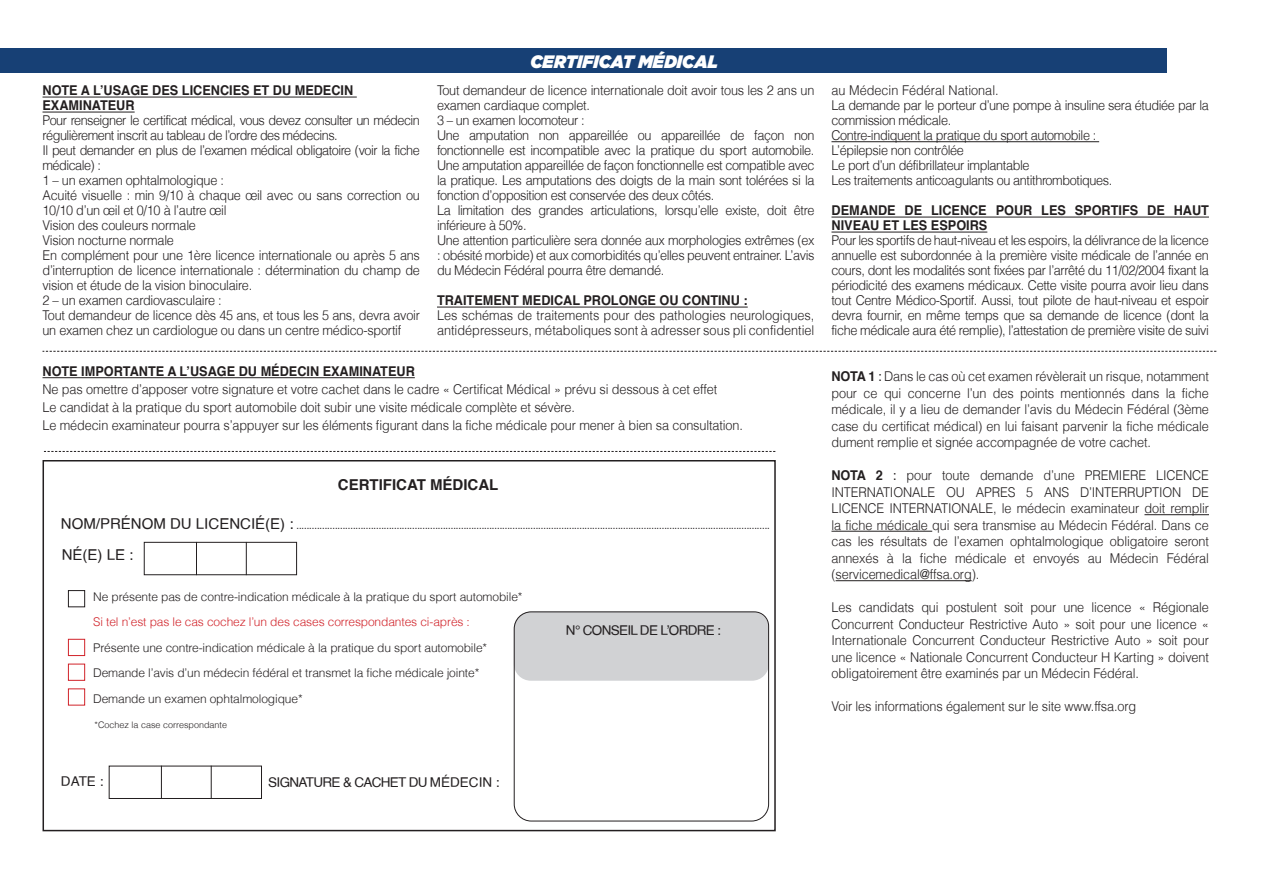
<style>
.page{position:relative;width:1263px;height:893px;background:#fff}
.page>*{position:absolute;margin:0;border:0;box-sizing:border-box;transform-origin:0 0}
.t1{font:italic 900 18px "Gotham";color:#fff;scale:.94 1}
.t2{font:700 15px "Helvetica";color:#231f20}
.t3{font:15px "Helvetica";color:#231f20}
.t4{font:300 13.5px/15px "Helvetica";letter-spacing:-.02em;color:#231f20;scale:.94 1}
.t5{font:700 13.5px/15px "Helvetica";color:#231f20;scale:.94 1}
.t6{font:300 13.5px/15px "Helvetica";color:#231f20;scale:.94 1}
.t7{font:13.5px "Helvetica";letter-spacing:-.05em;color:#231f20}
.t8{font:300 12px/25.5px "Helvetica";letter-spacing:-.01em;color:#231f20}
.t9{font:300 12px "Helvetica";letter-spacing:-.01em;color:#d1232a}
.t10{font:10.5px "Gotham";color:#231f20}
.t11{font:300 9px "Helvetica";color:#231f20}
.s1{font-family:"Helvetica";font-size:15px}
.s2{font-weight:700}
.s3{font-weight:400}
</style>
<div class="page">
<div style="left:43px;top:460px;width:733px;height:371px;border:2px solid #231f20"></div>
<div style="left:0;top:48px;width:1166px;height:25px;background:#174075"></div>
<hr style="left:43px;top:97px;width:314px;height:1px;background:#231f20">
<hr style="left:43px;top:112px;width:92px;height:1px;background:#231f20">
<hr style="left:437px;top:307px;width:311px;height:1px;background:#231f20">
<hr style="left:831px;top:141px;width:268px;height:1px;background:#231f20">
<hr style="left:831px;top:217px;width:378px;height:1px;background:#231f20">
<hr style="left:831px;top:232px;width:156px;height:1px;background:#231f20">
<hr style="left:43px;top:377px;width:372px;height:1px;background:#231f20">
<svg style="left:43px;top:351px;width:1173px;height:1px"></svg>
<div style="left:68px;top:590px;width:17px;height:17px;border:1px solid #231f20"></div>
<div style="left:68px;top:639px;width:17px;height:17px;border:1px solid #d1232a"></div>
<div style="left:68px;top:664px;width:17px;height:17px;border:1px solid #d1232a"></div>
<div style="left:68px;top:688px;width:17px;height:17px;border:1px solid #d1232a"></div>
<div style="left:109px;top:766px;width:153px;height:33px;border:1px solid #231f20"></div>
<hr style="left:161px;top:766px;width:1px;height:33px;background:#231f20">
<hr style="left:211px;top:766px;width:1px;height:33px;background:#231f20">
<div style="left:144px;top:542px;width:153px;height:33px;border:1px solid #231f20"></div>
<hr style="left:196px;top:542px;width:1px;height:33px;background:#231f20">
<hr style="left:246px;top:542px;width:1px;height:33px;background:#231f20">
<svg style="left:44px;top:451px;width:731px;height:1px"></svg>
<hr style="left:1144px;top:514px;width:65px;height:1px;background:#231f20">
<hr style="left:831px;top:531px;width:101px;height:1px;background:#231f20">
<hr style="left:836px;top:580px;width:136px;height:1px;background:#231f20">
<svg style="left:513px;top:611px;width:256px;height:211px"></svg>
<p class="t5" style="left:43px;top:83px;width:332px">NOTE A L’USAGE DES LICENCIES ET DU MEDECIN<br>EXAMINATEUR</p>
<p class="t4" style="left:43px;top:113px;width:403px">Pour renseigner le certificat médical, vous devez consulter un médecin régulièrement inscrit au tableau de l’ordre des médecins.<br>Il peut demander en plus de l’examen médical obligatoire (voir la fiche médicale) :<br>1 – un examen ophtalmologique :<br>Acuité visuelle : min 9/10 à chaque œil avec ou sans correction ou 10/10 d’un œil et 0/10 à l’autre œil<br>Vision des couleurs normale<br>Vision nocturne normale<br>En complément pour une 1ère licence internationale ou après 5 ans d’interruption de licence internationale : détermination du champ de vision et étude de la vision binoculaire.<br>2 – un examen cardiovasculaire :<br>Tout demandeur de licence dès 45 ans, et tous les 5 ans, devra avoir un examen chez un cardiologue ou dans un centre médico-sportif</p>
<h1 class="t1" style="left:530px;top:51px;width:201px">CERTIFICAT MÉDICAL</h1>
<p class="t4" style="left:437px;top:83px;width:403px">Tout demandeur de licence internationale doit avoir tous les 2 ans un examen cardiaque complet.<br>3 – un examen locomoteur :<br>Une amputation non appareillée ou appareillée de façon non fonctionnelle est incompatible avec la pratique du sport automobile.<br>Une amputation appareillée de façon fonctionnelle est compatible avec la pratique. Les amputations des doigts de la main sont tolérées si la fonction d’opposition est conservée des deux côtés.<br>La limitation des grandes articulations, lorsqu’elle existe, doit être inférieure à 50%.<br>Une attention particulière sera donnée aux morphologies extrêmes (ex : obésité morbide) et aux comorbidités qu’elles peuvent entrainer. L’avis du Médecin Fédéral pourra être demandé.</p>
<p class="t5" style="left:437px;top:293px;width:332px">TRAITEMENT MEDICAL PROLONGE OU CONTINU :</p>
<p class="t6" style="left:437px;top:308px;width:403px">Les schémas de traitements pour des pathologies neurologiques, antidépresseurs, métaboliques sont à adresser sous pli confidentiel</p>
<p class="t5" style="left:43px;top:364px;width:398px">NOTE IMPORTANTE A L’USAGE DU MÉDECIN EXAMINATEUR</p>
<p class="t4" style="left:43px;top:380px;width:747px;line-height:18px">Ne pas omettre d’apposer votre signature et votre cachet dans le cadre « Certificat Médical » prévu si dessous à cet effet<br>Le candidat à la pratique du sport automobile doit subir une visite médicale complète et sévère.<br>Le médecin examinateur pourra s’appuyer sur les éléments figurant dans la fiche médicale pour mener à bien sa consultation.</p>
<p class="t2" style="left:338px;top:473px;width:162px">CERTIFICAT MÉDICAL</p>
<p class="t10" style="left:61px;top:519px;width:710px"><span class="s1">NOM/PRÉNOM DU LICENCIÉ(E) :</span> ........................................................................................................................................................................................</p>
<p class="t3" style="left:62px;top:543px;width:73px">NÉ(E) LE :</p>
<p class="t8" style="left:93px;top:583px;width:431px">Ne présente pas de contre-indication médicale à la pratique du sport automobile*</p>
<p class="t9" style="left:93px;top:614px;width:378px">Si tel n’est pas le cas cochez l’un des cases correspondantes ci-après :</p>
<p class="t8" style="left:93px;top:634px;width:396px">Présente une contre-indication médicale à la pratique du sport automobile*<br>Demande l’avis d’un médecin fédéral et transmet la fiche médicale jointe*<br>Demande un examen ophtalmologique*</p>
<p class="t11" style="left:95px;top:719px;width:134px">*Cochez la case correspondante</p>
<p class="t7" style="left:566px;top:620px;width:157px">N° CONSEIL DE L’ORDRE :</p>
<p class="t4" style="left:831px;top:83px;width:403px">au Médecin Fédéral National.<br>La demande par le porteur d’une pompe à insuline sera étudiée par la commission médicale.<br>Contre-indiquent la pratique du sport automobile :<br>L’épilepsie non contrôlée<br>Le port d’un défibrillateur implantable<br>Les traitements anticoagulants ou antithrombotiques.</p>
<p class="t5" style="left:831px;top:203px;width:403px">DEMANDE DE LICENCE POUR LES SPORTIFS DE HAUT<br>NIVEAU ET LES ESPOIRS</p>
<p class="t4" style="left:831px;top:233px;width:403px;text-align:justify">Pour les sportifs de haut-niveau et les espoirs, la délivrance de la licence annuelle est subordonnée à la première visite médicale de l’année en cours, dont les modalités sont fixées par l’arrêté du 11/02/2004 fixant la périodicité des examens médicaux. Cette visite pourra avoir lieu dans tout Centre Médico-Sportif. Aussi, tout pilote de haut-niveau et espoir devra fournir, en même temps que sa demande de licence (dont la fiche médicale aura été remplie), l’attestation de première visite de suivi</p>
<p class="t4" style="left:831px;top:368px;width:403px;line-height:16.5px;text-align:justify"><span class="s2">NOTA 1</span> <span class="s3">:</span> Dans le cas où cet examen révèlerait un risque, notamment pour ce qui concerne l’un des points mentionnés dans la fiche médicale, il y a lieu de demander l’avis du Médecin Fédéral (3ème case du certificat médical) en lui faisant parvenir la fiche médicale dument remplie et signée accompagnée de votre cachet.</p>
<p class="t4" style="left:831px;top:467px;width:403px;line-height:16.5px;text-align:justify"><span class="s2">NOTA 2</span> <span class="s3">:</span> pour toute demande d’une PREMIERE LICENCE INTERNATIONALE OU APRES 5 ANS D’INTERRUPTION DE LICENCE INTERNATIONALE, le médecin examinateur doit remplir la fiche médicale qui sera transmise au Médecin Fédéral. Dans ce cas les résultats de l’examen ophtalmologique obligatoire seront annexés à la fiche médicale et envoyés au Médecin Fédéral (servicemedical@ffsa.org).</p>
<p class="t4" style="left:831px;top:599px;width:403px;line-height:16.5px;text-align:justify">Les candidats qui postulent soit pour une licence « Régionale Concurrent Conducteur Restrictive Auto » soit pour une licence « Internationale Concurrent Conducteur Restrictive Auto » soit pour une licence « Nationale Concurrent Conducteur H Karting » doivent obligatoirement être examinés par un Médecin Fédéral.</p>
<p class="t4" style="left:831px;top:699px;width:326px">Voir les informations également sur le site www.ffsa.org</p>
<p class="t7" style="left:61px;top:771px;width:44px">DATE :</p>
<p class="t7" style="left:268px;top:772px;width:233px">SIGNATURE &amp; CACHET DU MÉDECIN :</p>
</div>
